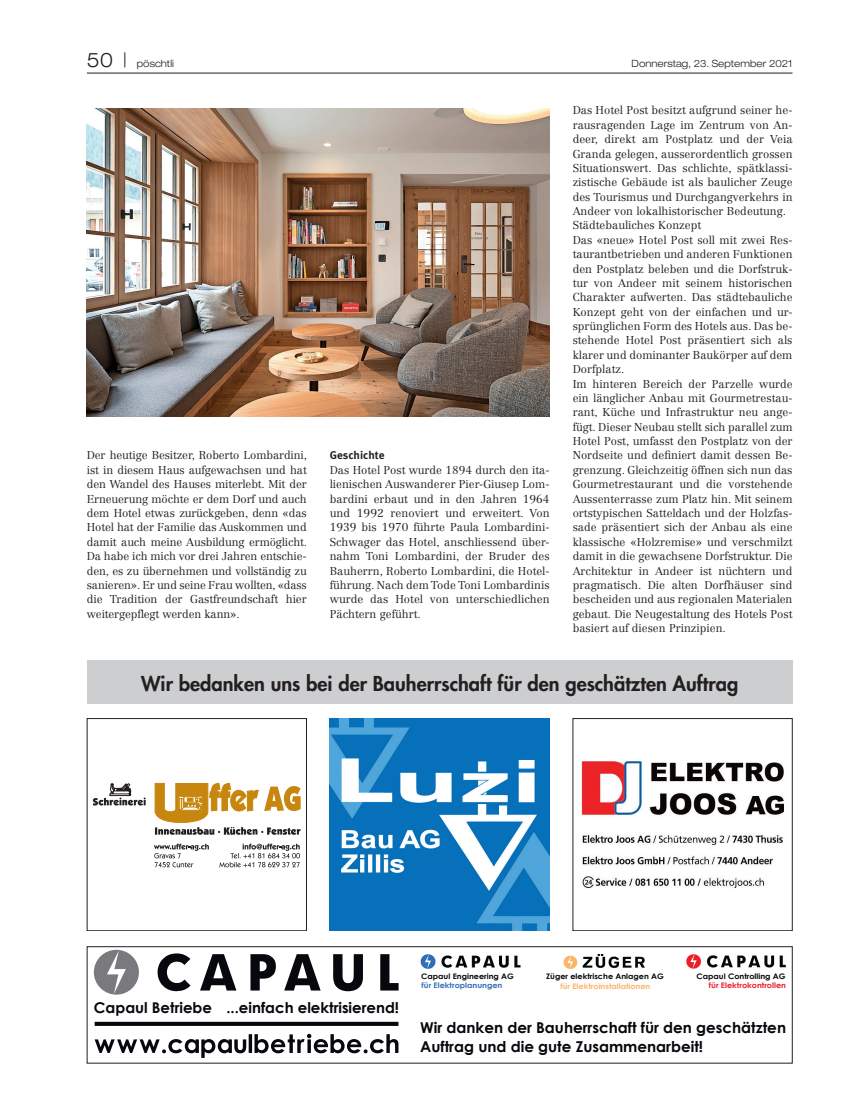
<style>
.page{position:relative;width:867px;height:1120px;background:#fff}
.page>*{position:absolute;margin:0;border:0;box-sizing:border-box;transform-origin:0 0}
.t1{font:800 20px "Futura Std";color:#231f20}
.t2{font:700 15px/18.8px "Century Gothic";color:#07080d}
.t3{font:700 14.88px "Century Gothic";color:#07080d}
._200_GS_x08{font:300 11.25px/14.4px "Centennial LT Std";color:#231f20;text-align:justify}
._180_Zwischentitel_x{font:700 11.25px "Meta OT";color:#231f20}
.t4{font:300 expanded 10px "Helvetica Neue LT Std";color:#231f20;scale:.96 1}
.t5{font:700 7.62px/9.2px "Century Gothic";color:#07080d;scale:1.07 1}
.t6{font:700 7.62px/9.2px "Century Gothic";color:#eb1f2b;text-align:right;scale:1.07 1}
.s1{font-size:20px}
.s2{color:#326fb7}
.s3{color:#fbb567}
.s4{color:#07080d}
</style>
<div class="page">
<hr style="left:87px;top:73px;width:705px;height:1px;background:#231f20">
<div style="left:87px;top:661px;width:705px;height:43px;background:#cdced0"></div>
<img style="left:87px;top:109px;width:462px;height:307px">
<img style="left:581px;top:761px;width:202px;height:127px">
<div style="left:572px;top:718px;width:220px;height:213px;border:1px solid #231f20"></div>
<img style="left:330px;top:718px;width:219px;height:213px">
<svg style="left:95px;top:1022px;width:303px;height:4px"></svg>
<svg style="left:94px;top:950px;width:45px;height:44px"></svg>
<svg style="left:157px;top:953px;width:241px;height:38px"></svg>
<svg style="left:95px;top:1034px;width:303px;height:24px"></svg>
<img style="left:686px;top:954px;width:99px;height:15px">
<img style="left:563px;top:954px;width:81px;height:14px">
<img style="left:420px;top:954px;width:100px;height:15px">
<div style="left:87px;top:946px;width:705px;height:117px;border:1px solid #231f20"></div>
<svg style="left:93px;top:783px;width:53px;height:22px"></svg>
<svg style="left:155px;top:783px;width:145px;height:52px"></svg>
<svg style="left:154px;top:843px;width:55px;height:24px"></svg>
<svg style="left:219px;top:843px;width:81px;height:24px"></svg>
<div style="left:87px;top:718px;width:219px;height:213px;border:1px solid #231f20"></div>
<p class="t4" style="left:87px;top:58px;width:92px"><span class="s1">50 |</span> pöschtli</p>
<p class="t4" style="left:631px;top:58px;width:169px">Donnerstag, 23. September 2021</p>
<p class="_200_GS_x08" style="left:572px;top:103px;width:221px">Das Hotel Post besitzt aufgrund seiner he&shy;rausragenden Lage im Zentrum von An&shy;deer, direkt am Postplatz und der Veia Granda gelegen, ausserordentlich grossen Situationswert. Das schlichte, spätklassi&shy;zistische Gebäude ist als baulicher Zeuge des Tourismus und Durchgangverkehrs in Andeer von lokalhistorischer Bedeutung.</p>
<p class="_200_GS_x08" style="left:572px;top:218px;width:130px">Städtebauliches Konzept</p>
<p class="_200_GS_x08" style="left:572px;top:233px;width:221px">Das «neue» Hotel Post soll mit zwei Res&shy;taurantbetrieben und anderen Funktionen den Postplatz beleben und die Dorfstruk&shy;tur von Andeer mit seinem historischen Charakter aufwerten. Das städtebauliche Konzept geht von der einfachen und ur&shy;sprünglichen Form des Hotels aus. Das be&shy;stehende Hotel Post präsentiert sich als klarer und dominanter Baukörper auf dem Dorfplatz.</p>
<p class="_200_GS_x08" style="left:572px;top:376px;width:221px">Im hinteren Bereich der Parzelle wurde ein länglicher Anbau mit Gourmetrestau&shy;rant, Küche und Infrastruktur neu ange&shy;fügt. Dieser Neubau stellt sich parallel zum Hotel Post, umfasst den Postplatz von der Nordseite und definiert damit dessen Be&shy;grenzung. Gleichzeitig öffnen sich nun das Gourmetrestaurant und die vorstehende Aussenterrasse zum Platz hin. Mit seinem ortstypischen Satteldach und der Holzfas&shy;sade präsentiert sich der Anbau als eine klassische «Holzremise» und verschmilzt damit in die gewachsene Dorfstruktur. Die Architektur in Andeer ist nüchtern und pragmatisch. Die alten Dorfhäuser sind bescheiden und aus regionalen Materialen gebaut. Die Neugestaltung des Hotels Post basiert auf diesen Prinzipien.</p>
<p class="t1" style="left:141px;top:670px;width:598px">Wir bedanken uns bei der Bauherrschaft für den geschätzten Auftrag</p>
<p class="_200_GS_x08" style="left:87px;top:448px;width:222px">Der heutige Besitzer, Roberto Lombardini, ist in diesem Haus aufgewachsen und hat den Wandel des Hauses miterlebt. Mit der Erneuerung möchte er dem Dorf und auch dem Hotel etwas zurückgeben, denn «das Hotel hat der Familie das Auskommen und damit auch meine Ausbildung ermöglicht.<br>Da habe ich mich vor drei Jahren entschie&shy;den, es zu übernehmen und vollständig zu sanieren». Er und seine Frau wollten, «dass die Tradition der Gastfreundschaft hier weitergepflegt werden kann».</p>
<p class="_180_Zwischentitel_x" style="left:330px;top:448px;width:56px">Geschichte</p>
<p class="_200_GS_x08" style="left:330px;top:463px;width:221px">Das Hotel Post wurde 1894 durch den ita&shy;lienischen Auswanderer Pier-Giusep Lom&shy;bardini erbaut und in den Jahren 1964 und 1992 renoviert und erweitert. Von 1939 bis 1970 führte Paula Lombardini-Schwager das Hotel, anschliessend über&shy;nahm Toni Lombardini, der Bruder des Bauherrn, Roberto Lombardini, die Hotel&shy;führung. Nach dem Tode Toni Lombardinis wurde das Hotel von unterschiedlichen Pächtern geführt.</p>
<p class="t3" style="left:94px;top:996px;width:306px">Capaul Betriebe ...einfach elektrisierend!</p>
<p class="t5" style="left:421px;top:971px;width:88px">Capaul Engineering AG <span class="s2">für Elektroplanungen</span></p>
<p class="t5" style="left:546px;top:971px;width:112px;text-align:center">Züger elektrische Anlagen AG <span class="s3">für Elektroinstallationen</span></p>
<p class="t6" style="left:696px;top:971px;width:85px"><span class="s4">Capaul Controlling AG </span>für Elektrokontrollen</p>
<p class="t2" style="left:420px;top:1018px;width:367px">Wir danken der Bauherrschaft für den geschätzten<br>Auftrag und die gute Zusammenarbeit!</p>
</div>
